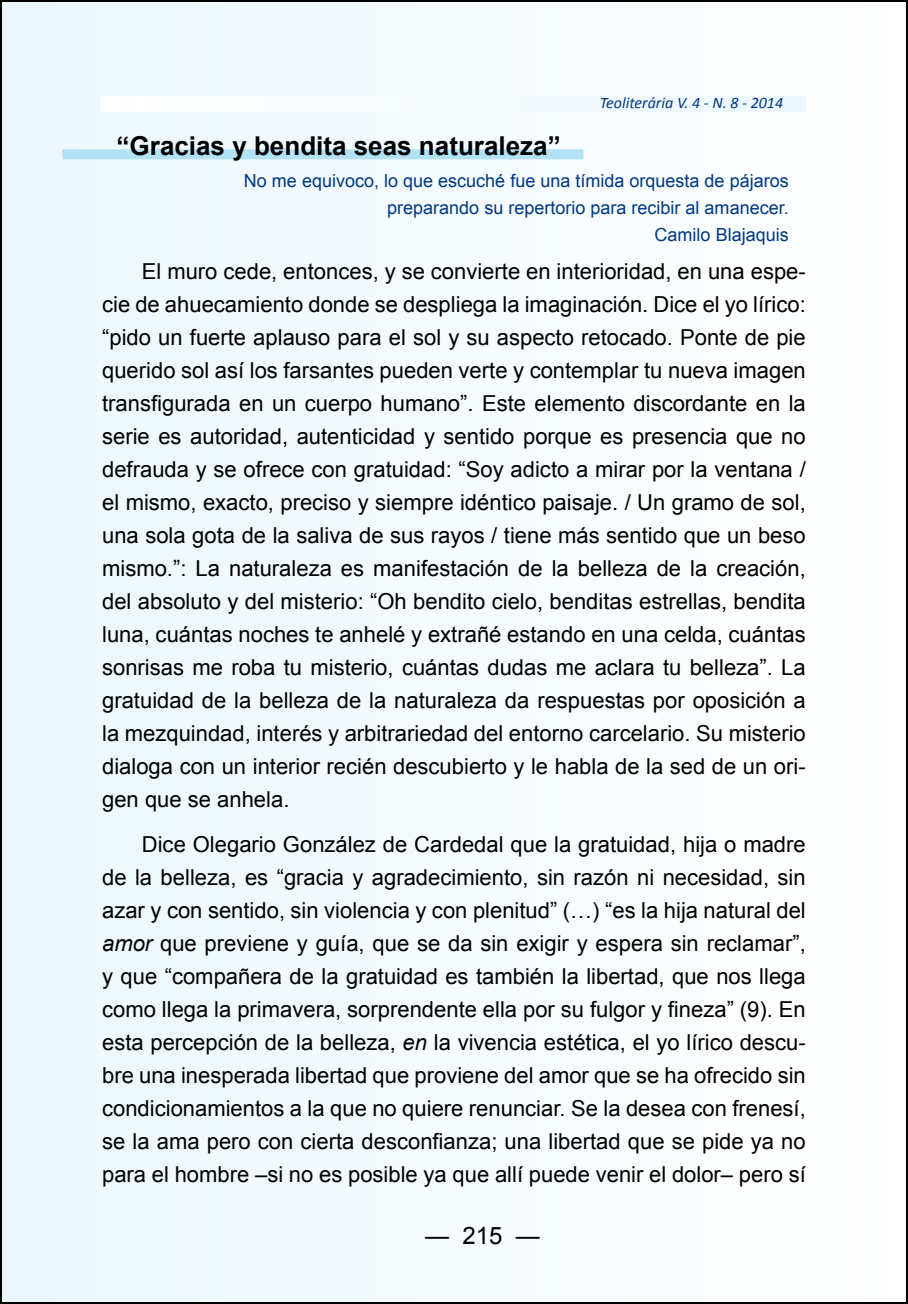
<style>
.page{position:relative;width:908px;height:1304px;background:#fff}
.page>*{position:absolute;margin:0;border:0;box-sizing:border-box;transform-origin:0 0}
.t1{font:700 26px "Arial";color:#000}
.t2{font:24px "Arial";color:#000}
.t3{font:22px/33px "Arial";color:#000;text-align:justify}
.t4{font:18px/26.6px "Arial";color:#003882;text-align:right}
.t5{font:italic 16px "Calibri";color:#003882}
.s1{font-style:italic}
</style>
<div class="page">
<div style="left:1px;top:1px;width:905px;height:1302px;background:#f5fbfe"></div>
<div style="left:62px;top:149px;width:521px;height:10px;background:#b3e2f6"></div>
<p class="t5" style="left:599px;top:93px;width:185px">Teoliterária V. 4 - N. 8 - 2014</p>
<p class="t1" style="left:117px;top:129px;width:445px">“Gracias y bendita seas naturaleza”</p>
<p class="t4" style="left:244px;top:168px;width:546px">No me equivoco, lo que escuché fue una tímida orquesta de pájaros preparando su repertorio para recibir al amanecer.<br>Camilo Blajaquis</p>
<p class="t3" style="left:102px;top:255px;width:705px;text-indent:40px">El muro cede, entonces, y se convierte en interioridad, en una espe&shy;cie de ahuecamiento donde se despliega la imaginación. Dice el yo lírico: “pido un fuerte aplauso para el sol y su aspecto retocado. Ponte de pie querido sol así los farsantes pueden verte y contemplar tu nueva imagen transfigurada en un cuerpo humano”. Este elemento discordante en la serie es autoridad, autenticidad y sentido porque es presencia que no defrauda y se ofrece con gratuidad: “Soy adicto a mirar por la ventana / el mismo, exacto, preciso y siempre idéntico paisaje. / Un gramo de sol, una sola gota de la saliva de sus rayos / tiene más sentido que un beso mismo.”: La naturaleza es manifestación de la belleza de la creación, del absoluto y del misterio: “Oh bendito cielo, benditas estrellas, bendita luna, cuántas noches te anhelé y extrañé estando en una celda, cuántas sonrisas me roba tu misterio, cuántas dudas me aclara tu belleza”. La gratuidad de la belleza de la naturaleza da respuestas por oposición a la mezquindad, interés y arbitrariedad del entorno carcelario. Su misterio dialoga con un interior recién descubierto y le habla de la sed de un ori&shy;gen que se anhela.</p>
<p class="t3" style="left:102px;top:828px;width:705px;text-indent:40px">Dice Olegario González de Cardedal que la gratuidad, hija o madre de la belleza, es “gracia y agradecimiento, sin razón ni necesidad, sin azar y con sentido, sin violencia y con plenitud” (…) “es la hija natural del <span class="s1">amor</span> que previene y guía, que se da sin exigir y espera sin reclamar”, y que “compañera de la gratuidad es también la libertad, que nos llega como llega la primavera, sorprendente ella por su fulgor y fineza” (9). En esta percepción de la belleza, <span class="s1">en</span> la vivencia estética, el yo lírico descu&shy;bre una inesperada libertad que proviene del amor que se ha ofrecido sin condicionamientos a la que no quiere renunciar. Se la desea con frenesí, se la ama pero con cierta desconfianza; una libertad que se pide ya no para el hombre –si no es posible ya que allí puede venir el dolor– pero sí</p>
<p class="t2" style="left:425px;top:1219px;width:116px">— 215 —</p>
</div>
